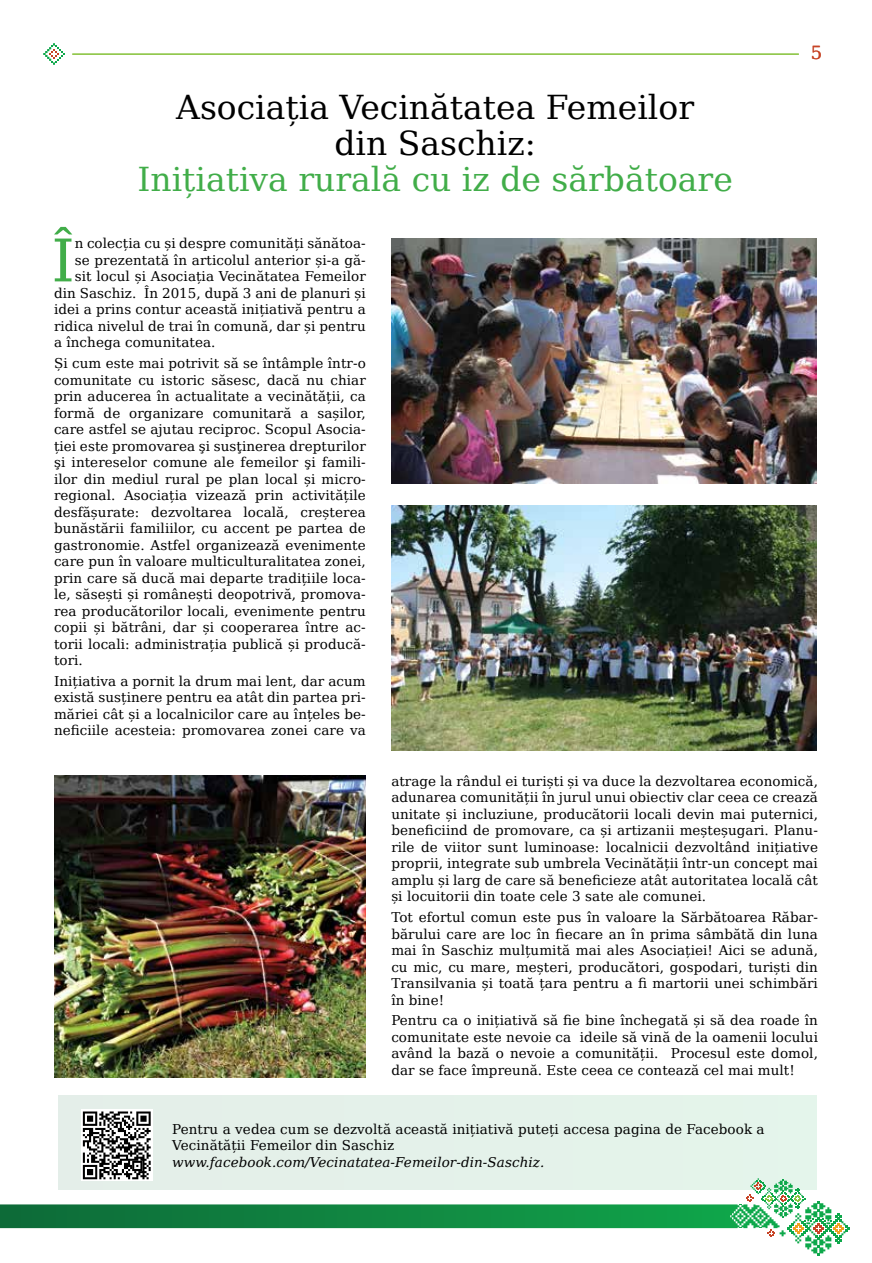
<style>
.page{position:relative;width:872px;height:1263px;background:#fff}
.page>*{position:absolute;margin:0;border:0;box-sizing:border-box;transform-origin:0 0}
.t1{font:58.8px "DejaVu Serif";color:#41ad49}
.t2{font:33px/36px "DejaVu Serif";color:#000;text-align:center}
.t3{font:33px "DejaVu Serif";color:#41ad49}
.t4{font:18px "DejaVu Serif";color:#c74527}
.t5{font:13.5px/16.5px "DejaVu Serif";letter-spacing:.005em;color:#000;text-align:justify}
.t6{font:italic 13.5px "DejaVu Serif";letter-spacing:.005em;color:#000}
</style>
<div class="page">
<div style="left:58px;top:1095px;width:758px;height:95px;background:#e4f1ea"></div>
<img style="left:54px;top:776px;width:312px;height:302px">
<img style="left:391px;top:238px;width:425px;height:245px">
<img style="left:391px;top:505px;width:425px;height:245px">
<svg style="left:43px;top:43px;width:22px;height:22px"></svg>
<hr style="left:72px;top:54px;width:727px;height:1px;background:#8ac440">
<div style="left:81px;top:1109px;width:72px;height:72px;background:#fff"></div>
<svg style="left:0;top:1111px;width:849px;height:144px"></svg>
<h2 class="t2" style="left:176px;top:88px;width:519px">Asociația Vecinătatea Femeilor din Saschiz:</h2>
<h2 class="t3" style="left:137px;top:154px;width:597px">Inițiativa rurală cu iz de sărbătoare</h2>
<h1 class="t1" style="left:52px;top:216px;width:25px">Î</h1>
<p class="t5" style="left:75px;top:235px;width:292px">n colecția cu și despre comunități sănătoa-</p>
<p class="t5" style="left:75px;top:251px;width:292px">se prezentată în articolul anterior și-a gă-</p>
<p class="t5" style="left:75px;top:268px;width:292px">sit locul și Asociația Vecinătatea Femeilor</p>
<p class="t5" style="left:54px;top:284px;width:313px">din Saschiz. În 2015, după 3 ani de planuri și</p>
<p class="t5" style="left:54px;top:301px;width:313px">idei a prins contur această inițiativă pentru a</p>
<p class="t5" style="left:54px;top:317px;width:313px">ridica nivelul de trai în comună, dar și pentru</p>
<p class="t5" style="left:54px;top:334px;width:163px">a închega comunitatea.</p>
<p class="t5" style="left:54px;top:355px;width:313px">Și cum este mai potrivit să se întâmple într-o comunitate cu istoric săsesc, dacă nu chiar prin aducerea în actualitate a vecinătății, ca formă de organizare comunitară a sașilor, care astfel se ajutau reciproc. Scopul Asocia&shy;ției este promovarea şi susţinerea drepturilor şi intereselor comune ale femeilor şi famili&shy;ilor din mediul rural pe plan local și micro&shy;regional. Asociația vizează prin activitățile desfășurate: dezvoltarea locală, creșterea bunăstării familiilor, cu accent pe partea de gastronomie. Astfel organizează evenimente care pun în valoare multiculturalitatea zonei, prin care să ducă mai departe tradițiile loca&shy;le, săsești și românești deopotrivă, promova&shy;rea producătorilor locali, evenimente pentru copii și bătrâni, dar și cooperarea între ac&shy;torii locali: administrația publică și producă&shy;tori.</p>
<p class="t5" style="left:54px;top:672px;width:313px">Inițiativa a pornit la drum mai lent, dar acum există susținere pentru ea atât din partea pri&shy;măriei cât și a localnicilor care au înțeles be&shy;neficiile acesteia: promovarea zonei care va</p>
<h3 class="t4" style="left:811px;top:39px;width:13px">5</h3>
<p class="t5" style="left:391px;top:772px;width:428px">atrage la rândul ei turiști și va duce la dezvoltarea economică, adunarea comunității în jurul unui obiectiv clar ceea ce crează unitate și incluziune, producătorii locali devin mai puternici, beneficiind de promovare, ca și artizanii meșteșugari. Planu&shy;rile de viitor sunt luminoase: localnicii dezvoltând inițiative proprii, integrate sub umbrela Vecinătății într-un concept mai amplu și larg de care să beneficieze atât autoritatea locală cât și locuitorii din toate cele 3 sate ale comunei.</p>
<p class="t5" style="left:391px;top:909px;width:428px">Tot efortul comun este pus în valoare la Sărbătoarea Răbar&shy;bărului care are loc în fiecare an în prima sâmbătă din luna mai în Saschiz mulțumită mai ales Asociației! Aici se adună, cu mic, cu mare, meșteri, producători, gospodari, turiști din Transilvania și toată țara pentru a fi martorii unei schimbări în bine!</p>
<p class="t5" style="left:391px;top:1012px;width:428px">Pentru ca o inițiativă să fie bine închegată și să dea roade în comunitate este nevoie ca ideile să vină de la oamenii locului având la bază o nevoie a comunității. Procesul este domol, dar se face împreună. Este ceea ce contează cel mai mult!</p>
<p class="t5" style="left:172px;top:1120px;width:594px">Pentru a vedea cum se dezvoltă această inițiativă puteți accesa pagina de Facebook a<br>Vecinătății Femeilor din Saschiz</p>
<p class="t6" style="left:172px;top:1152px;width:373px">www.facebook.com/Vecinatatea-Femeilor-din-Saschiz.</p>
</div>
